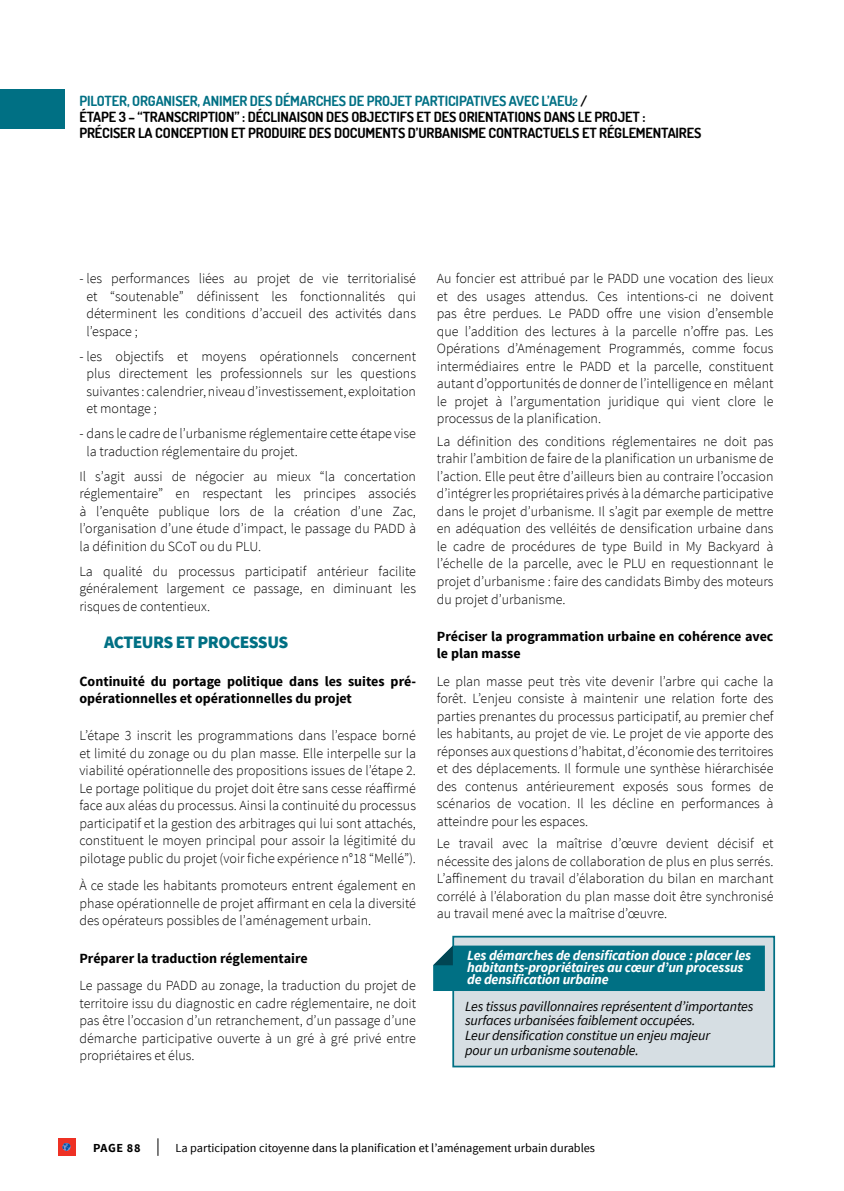
<style>
.page{position:relative;width:844px;height:1191px;background:#fff}
.page>*{position:absolute;margin:0;border:0;box-sizing:border-box;transform-origin:0 0}
.t1{font:900 17.5px "Source Sans Pro";letter-spacing:-.03em;color:#007084}
.t2{font:300 14px/17.5px "Source Sans Pro";color:#000;text-align:justify}
.t3{font:700 14px/15.8px "Dosis";letter-spacing:-.01em;color:#000}
.t4{font:700 14px/17.5px "Source Sans Pro";color:#000}
.t5{font:italic 14px/14.9px "Source Sans Pro";letter-spacing:-.01em;color:#000}
.t6{font:italic 700 14px/12.2px "Source Sans Pro";letter-spacing:-.01em;color:#fff}
.t7{font:12.25px "Source Sans Pro";color:#000}
.t8{font:700 12.25px "Source Sans Pro";letter-spacing:.045em;color:#000}
.s1{color:#007084}
.s2{font-size:10.5px;color:#007084}
</style>
<div class="page">
<svg style="left:158px;top:1138px;width:1px;height:17px"></svg>
<div style="left:58px;top:1138px;width:17px;height:17px;background:#ee3124"></div>
<svg style="left:62px;top:1142px;width:9px;height:9px"></svg>
<div style="left:0;top:89px;width:64px;height:40px;background:#007084"></div>
<div style="left:452px;top:935px;width:322px;height:132px;background:#d6dee3;border:2px solid #007084"></div>
<div style="left:433px;top:945px;width:331px;height:46px;background:#007084"></div>
<p class="t3" style="left:79px;top:93px;width:623px"><span class="s1">PILOTER, ORGANISER, ANIMER DES DÉMARCHES DE PROJET PARTICIPATIVES AVEC L’AEU</span><span class="s2">2</span> /<br>ÉTAPE 3 – “TRANSCRIPTION” : DÉCLINAISON DES OBJECTIFS ET DES ORIENTATIONS DANS LE PROJET :<br>PRÉCISER LA CONCEPTION ET PRODUIRE DES DOCUMENTS D’URBANISME CONTRACTUELS ET RÉGLEMENTAIRES</p>
<p class="t2" style="left:86px;top:270px;width:331px;text-indent:-7px">- les performances liées au projet de vie territorialisé et “soutenable” définissent les fonctionnalités qui déterminent les conditions d’accueil des activités dans l’espace ;</p>
<p class="t2" style="left:86px;top:347px;width:331px;text-indent:-7px">- les objectifs et moyens opérationnels concernent plus directement les professionnels sur les questions suivantes : calendrier, niveau d’investissement, exploitation et montage ;</p>
<p class="t2" style="left:86px;top:425px;width:331px;text-indent:-7px">- dans le cadre de l’urbanisme réglementaire cette étape vise la traduction réglementaire du projet.</p>
<p class="t2" style="left:79px;top:467px;width:338px">Il s’agit aussi de négocier au mieux “la concertation réglementaire” en respectant les principes associés à l’enquête publique lors de la création d’une Zac, l’organisation d’une étude d’impact, le passage du PADD à la définition du SCoT ou du PLU.</p>
<p class="t2" style="left:79px;top:562px;width:338px">La qualité du processus participatif antérieur facilite généralement largement ce passage, en diminuant les risques de contentieux.</p>
<p class="t1" style="left:104px;top:631px;width:185px">ACTEURS ET PROCESSUS</p>
<p class="t4" style="left:79px;top:672px;width:338px">Continuité du portage politique dans les suites pré&shy;opérationnelles et opérationnelles du projet</p>
<p class="t2" style="left:79px;top:727px;width:338px">L’étape 3 inscrit les programmations dans l’espace borné et limité du zonage ou du plan masse. Elle interpelle sur la viabilité opérationnelle des propositions issues de l’étape 2.<br>Le portage politique du projet doit être sans cesse réaffirmé face aux aléas du processus. Ainsi la continuité du processus participatif et la gestion des arbitrages qui lui sont attachés, constituent le moyen principal pour assoir la légitimité du pilotage public du projet (voir fiche expérience n°18 “Mellé”).</p>
<p class="t2" style="left:79px;top:877px;width:338px">À ce stade les habitants promoteurs entrent également en phase opérationnelle de projet affirmant en cela la diversité des opérateurs possibles de l’aménagement urbain.</p>
<p class="t4" style="left:79px;top:949px;width:230px">Préparer la traduction réglementaire</p>
<p class="t2" style="left:79px;top:976px;width:338px">Le passage du PADD au zonage, la traduction du projet de territoire issu du diagnostic en cadre réglementaire, ne doit pas être l’occasion d’un retranchement, d’un passage d’une démarche participative ouverte à un gré à gré privé entre propriétaires et élus.</p>
<p class="t2" style="left:437px;top:270px;width:338px">Au foncier est attribué par le PADD une vocation des lieux et des usages attendus. Ces intentions-ci ne doivent pas être perdues. Le PADD offre une vision d’ensemble que l’addition des lectures à la parcelle n’offre pas. Les Opérations d’Aménagement Programmés, comme focus intermédiaires entre le PADD et la parcelle, constituent autant d’opportunités de donner de l’intelligence en mêlant le projet à l’argumentation juridique qui vient clore le processus de la planification.</p>
<p class="t2" style="left:437px;top:432px;width:338px">La définition des conditions réglementaires ne doit pas trahir l’ambition de faire de la planification un urbanisme de l’action. Elle peut être d’ailleurs bien au contraire l’occasion d’intégrer les propriétaires privés à la démarche participative dans le projet d’urbanisme. Il s’agit par exemple de mettre en adéquation des velléités de densification urbaine dans le cadre de procédures de type Build in My Backyard à l’échelle de la parcelle, avec le PLU en requestionnant le projet d’urbanisme : faire des candidats Bimby des moteurs du projet d’urbanisme.</p>
<p class="t4" style="left:437px;top:628px;width:338px">Préciser la programmation urbaine en cohérence avec le plan masse</p>
<p class="t2" style="left:437px;top:672px;width:338px">Le plan masse peut très vite devenir l’arbre qui cache la forêt. L’enjeu consiste à maintenir une relation forte des parties prenantes du processus participatif, au premier chef les habitants, au projet de vie. Le projet de vie apporte des réponses aux questions d’habitat, d’économie des territoires et des déplacements. Il formule une synthèse hiérarchisée des contenus antérieurement exposés sous formes de scénarios de vocation. Il les décline en performances à atteindre pour les espaces.</p>
<p class="t2" style="left:437px;top:835px;width:338px">Le travail avec la maîtrise d’œuvre devient décisif et nécessite des jalons de collaboration de plus en plus serrés.<br>L’affinement du travail d’élaboration du bilan en marchant corrélé à l’élaboration du plan masse doit être synchronisé au travail mené avec la maîtrise d’œuvre.</p>
<p class="t6" style="left:467px;top:949px;width:285px">Les démarches de densification douce : placer les habitants-propriétaires au cœur d’un processus de densification urbaine</p>
<p class="t5" style="left:465px;top:998px;width:290px">Les tissus pavillonnaires représentent d’importantes surfaces urbanisées faiblement occupées.<br>Leur densification constitue un enjeu majeur<br>pour un urbanisme soutenable.</p>
<p class="t8" style="left:93px;top:1139px;width:49px">PAGE 88</p>
<p class="t7" style="left:175px;top:1140px;width:421px">La participation citoyenne dans la planification et l’aménagement urbain durables</p>
</div>
